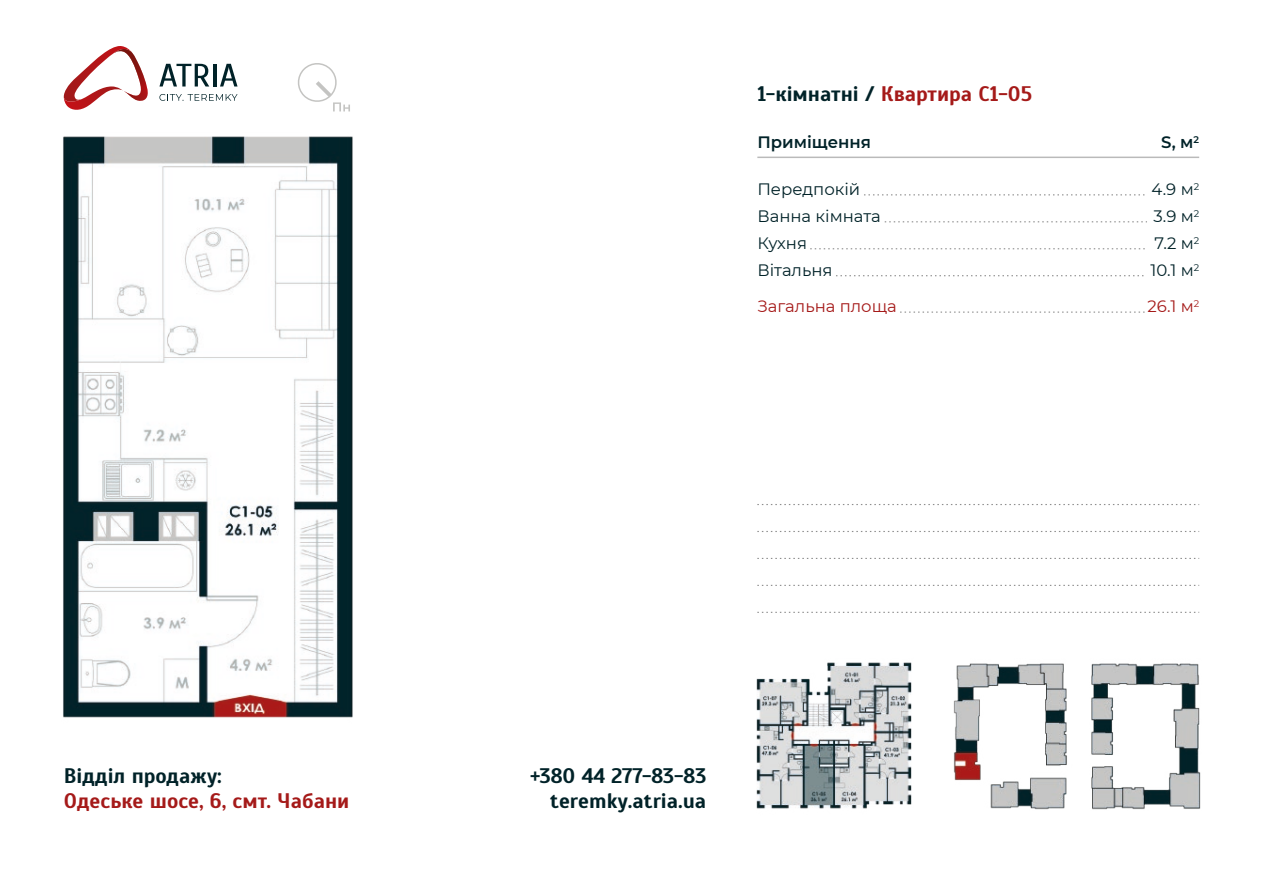
<style>
.page{position:relative;width:1263px;height:893px;background:#fff}
.page>*{position:absolute;margin:0;border:0;box-sizing:border-box;transform-origin:0 0}
.t1{font:700 21px "Scada";color:#a51a19}
.t2{font:700 21px/25.2px "Scada";color:#002228;text-align:right}
.t3{font:16.5px/27px "Montserrat";color:#002228}
.t4{font:16.5px "Montserrat";color:#a51a19}
.t5{font:600 16.5px "Montserrat";color:#002228}
.s1{color:#002228}
</style>
<div class="page">
<svg style="left:64px;top:46px;width:84px;height:64px"></svg>
<svg style="left:159px;top:64px;width:50px;height:23px"></svg>
<hr style="left:213px;top:64px;width:4px;height:23px;background:#002228">
<svg style="left:220px;top:64px;width:18px;height:23px"></svg>
<svg style="left:159px;top:94px;width:79px;height:7px"></svg>
<hr style="left:757px;top:157px;width:442px;height:1px;background:#bababa">
<img style="left:756px;top:662px;width:156px;height:147px">
<img style="left:953px;top:663px;width:248px;height:147px">
<svg style="left:757px;top:612px;width:442px;height:1px"></svg>
<svg style="left:757px;top:585px;width:442px;height:1px"></svg>
<svg style="left:757px;top:558px;width:442px;height:1px"></svg>
<svg style="left:757px;top:531px;width:442px;height:1px"></svg>
<svg style="left:757px;top:504px;width:442px;height:1px"></svg>
<img style="left:63px;top:136px;width:290px;height:582px">
<svg style="left:864px;top:194px;width:281px;height:1px"></svg>
<svg style="left:885px;top:221px;width:262px;height:1px"></svg>
<svg style="left:810px;top:248px;width:335px;height:1px"></svg>
<svg style="left:836px;top:275px;width:308px;height:1px"></svg>
<svg style="left:900px;top:312px;width:245px;height:1px"></svg>
<svg style="left:298px;top:63px;width:52px;height:48px"></svg>
<p class="t2" style="left:64px;top:763px;width:160px">Відділ продажу:</p>
<p class="t1" style="left:64px;top:788px;width:287px">Одеське шосе, 6, смт. Чабани</p>
<p class="t1" style="left:757px;top:81px;width:276px"><span class="s1">1-кімнатні /</span> Квартира С1-05</p>
<p class="t5" style="left:757px;top:131px;width:115px">Приміщення</p>
<p class="t5" style="left:1161px;top:131px;width:40px">S, м<sup>2</sup></p>
<p class="t3" style="left:757px;top:175px;width:125px">Передпокій<br>Ванна кімната<br>Кухня<br>Вітальня</p>
<p class="t4" style="left:757px;top:295px;width:141px">Загальна площа</p>
<p class="t3" style="left:1150px;top:175px;width:50px;text-align:justify">4.9 м<sup>2<br></sup>3.9 м<sup>2<br></sup>7.2 м<sup>2<br></sup>10.1 м<sup>2</sup></p>
<p class="t4" style="left:1147px;top:295px;width:53px">26.1 м<sup>2</sup></p>
<p class="t2" style="left:530px;top:763px;width:178px">+380 44 277-83-83 teremky.atria.ua</p>
</div>
